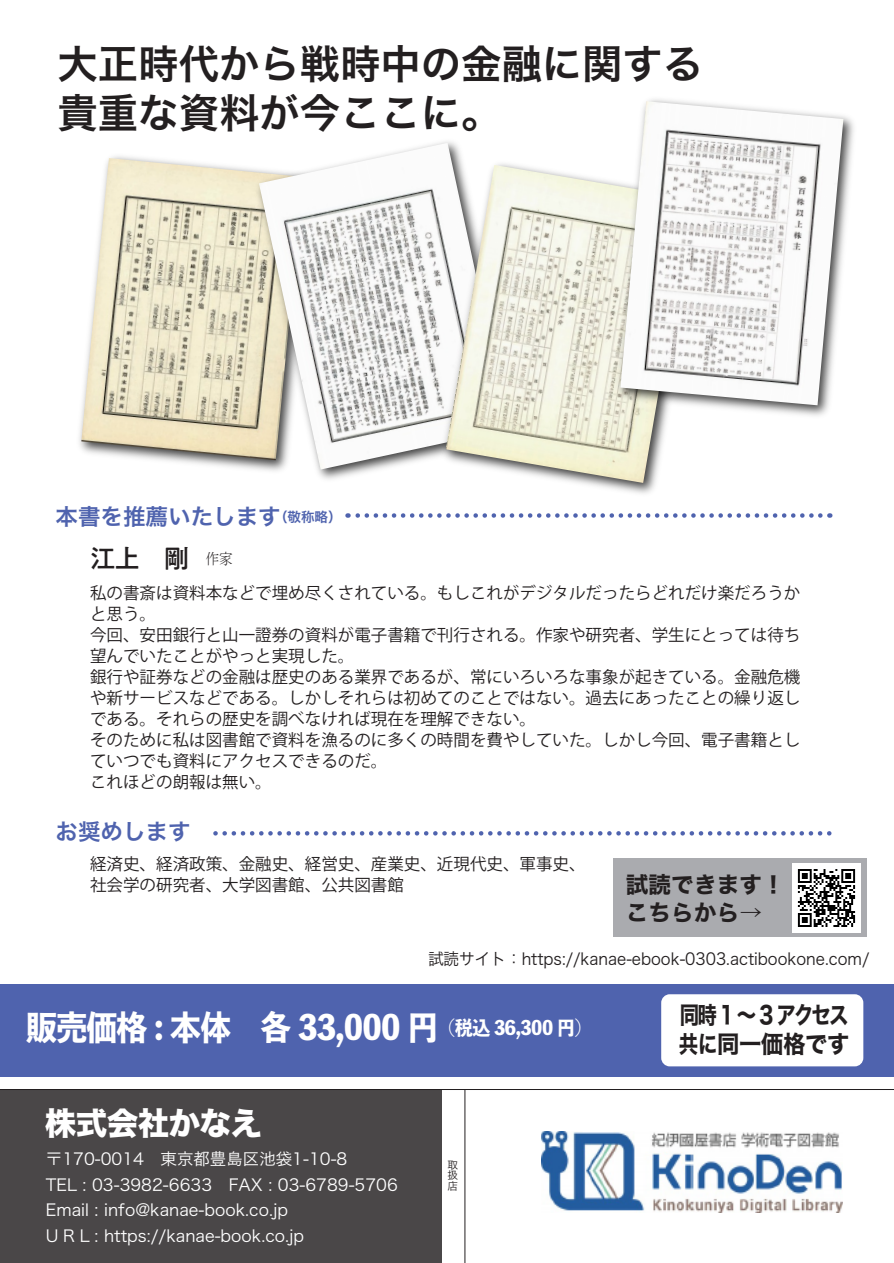
<style>
.page{position:relative;width:894px;height:1263px;background:#fff}
.page>*{position:absolute;margin:0;border:0;box-sizing:border-box;transform-origin:0 0}
.t1{font:40.35px/49.5px "Hira Kaku Pro W6";color:#231f20}
.t2{font:33.45px "P Bunkyu Md Go Std N EB";letter-spacing:-.025em;color:#fff;scale:.92 1}
.t3{font:31.5px "Hira Kaku Std W8";letter-spacing:-.02em;color:#fff}
.t4{font:500 25.5px "PA1 Gothic Std";color:#231f20}
.t5{font:24px/28.5px "Hira Kaku Std W7";letter-spacing:-.015em;color:#231f20;scale:.81 1}
.t6{font:22.5px "Hira Kaku Pro W6";color:#4f63ae}
.t7{font:22.5px/28.5px "Hira Kaku Std W7";letter-spacing:.01em;color:#231f20}
.t8{font:16.5px/21px "Koz Go Pr 6 N";color:#231f20}
.t9{font:16.35px/25.5px "Hira Kaku Std W3";color:#fff}
.t10{font:16.35px "Hira Kaku Std W3";color:#231f20;scale:.95 1}
.t11{font:10.5px/10.4px "Hira Kaku Std W3";color:#231f20;text-align:justify}
</style>
<div class="page">
<div style="left:0;top:1089px;width:893px;height:174px;background:#4a4748"></div>
<div style="left:441px;top:1089px;width:452px;height:174px;background:#fff"></div>
<hr style="left:464px;top:1089px;width:1px;height:174px;background:#231f20">
<hr style="left:0;top:1089px;width:893px;height:1px;background:#231f20">
<svg style="left:347px;top:513px;width:473px;height:5px"></svg>
<svg style="left:213px;top:831px;width:615px;height:5px"></svg>
<div style="left:613px;top:858px;width:253px;height:79px;background:#aaabaf"></div>
<img style="left:792px;top:864px;width:68px;height:68px">
<div style="left:0;top:984px;width:893px;height:92px;background:#4f63ae"></div>
<div style="left:660px;top:994px;width:202px;height:72px;background:#fff;border-radius:9px"></div>
<img style="left:81px;top:158px;width:169px;height:302px">
<img style="left:250px;top:141px;width:204px;height:339px">
<img style="left:259px;top:143px;width:202px;height:327px">
<img style="left:436px;top:156px;width:219px;height:338px">
<img style="left:445px;top:165px;width:221px;height:318px">
<img style="left:611px;top:99px;width:243px;height:324px">
<img style="left:620px;top:101px;width:222px;height:304px">
<img style="left:541px;top:1131px;width:301px;height:81px">
<h1 class="t1" style="left:58px;top:37px;width:647px">大正時代から戦時中の金融に関する貴重な資料が今ここに。</h1>
<h3 class="t6" style="left:55px;top:496px;width:287px">本書を推薦いたします<sup>（敬称略）</sup></h3>
<h3 class="t4" style="left:90px;top:543px;width:144px">江上　剛 <sup>作家</sup></h3>
<p class="t8" style="left:90px;top:583px;width:711px">私の書斎は資料本などで埋め尽くされている。もしこれがデジタルだったらどれだけ楽だろうかと思う。<br>今回、安田銀行と山一證券の資料が電子書籍で刊行される。作家や研究者、学生にとっては待ち望んでいたことがやっと実現した。<br>銀行や証券などの金融は歴史のある業界であるが、常にいろいろな事象が起きている。金融危機や新サービスなどである。しかしそれらは初めてのことではない。過去にあったことの繰り返しである。それらの歴史を調べなければ現在を理解できない。<br>そのために私は図書館で資料を漁るのに多くの時間を費やしていた。しかし今回、電子書籍としていつでも資料にアクセスできるのだ。<br>これほどの朗報は無い。</p>
<h3 class="t6" style="left:55px;top:812px;width:137px">お奨めします</h3>
<p class="t8" style="left:90px;top:854px;width:496px">経済史、経済政策、金融史、経営史、産業史、近現代史、軍事史、社会学の研究者、大学図書館、公共図書館</p>
<h3 class="t7" style="left:625px;top:871px;width:160px">試読できます！こちらから→</h3>
<p class="t10" style="left:428px;top:946px;width:466px">試読サイト：https://kanae-ebook-0303.actibookone.com/</p>
<h2 class="t2" style="left:26px;top:1002px;width:616px">販売価格 : 本体　各 33,000 円<sup>（税込</sup> <sup>36,300</sup> <sup>円）</sup></h2>
<h3 class="t5" style="left:678px;top:1002px;width:212px">同時 1～ 3アクセス共に同一価格です</h3>
<h3 class="t3" style="left:45px;top:1106px;width:219px">株式会社かなえ</h3>
<p class="t9" style="left:46px;top:1146px;width:353px">〒170-0014　東京都豊島区池袋1-10-8<br>TEL : 03-3982-6633　FAX : 03-6789-5706<br>Email : info@kanae-book.co.jp<br>U R L : https://kanae-book.co.jp</p>
<p class="t11" style="left:447px;top:1160px;width:12px">取扱店</p>
</div>
